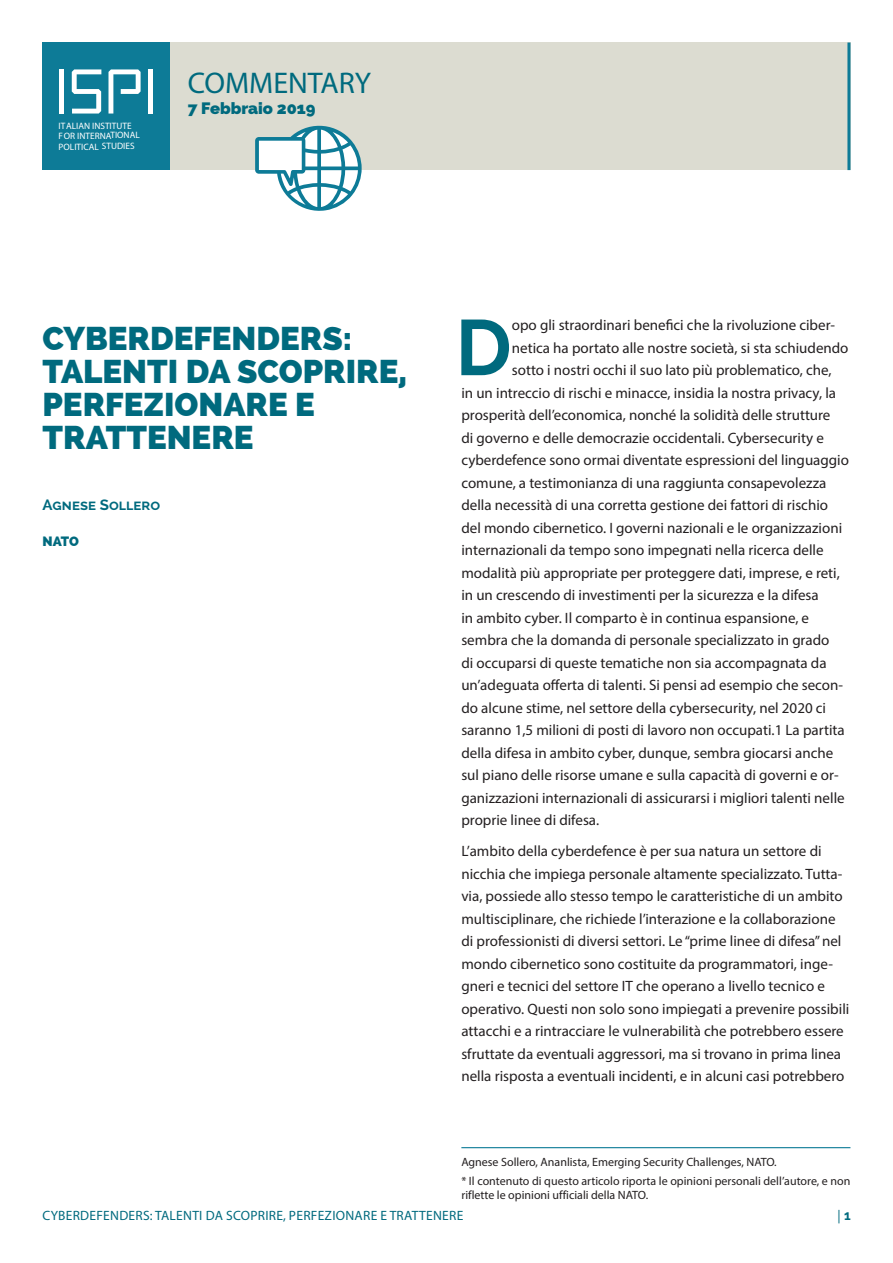
<style>
.page{position:relative;width:893px;height:1263px;background:#fff}
.page>*{position:absolute;margin:0;border:0;box-sizing:border-box;transform-origin:0 0}
.t1{font:700 78.45px "Raleway";color:#006a7e}
.t2{font:800 33px/33px "Raleway";color:#006a7e}
.t3{font:30px "Myriad Pro";color:#006a7e}
.t4{font:800 16.5px "Raleway";color:#006a7e}
.t5{font:15px/22.5px "Myriad Pro";color:#231f20}
.t6{font:700 15px "Raleway";color:#006a7e}
.t7{font:13.5px "Myriad Pro";letter-spacing:.02em;color:#006a7e}
.t8{font:800 13.5px "Raleway";color:#006a7e}
.t9{font:12px/14.4px "Myriad Pro";color:#231f20}
.t10{font:9.3px/10.5px "Myriad Pro";color:#fff}
.s1{font-family:"Raleway";font-weight:700}
</style>
<div class="page">
<div style="left:170px;top:43px;width:681px;height:127px;background:#dcdcd1"></div>
<div style="left:43px;top:43px;width:127px;height:127px;background:#0d7b97"></div>
<div style="left:148px;top:69px;width:5px;height:45px;background:#fff"></div>
<svg style="left:108px;top:69px;width:33px;height:45px"></svg>
<hr style="left:60px;top:69px;width:4px;height:45px;background:#fff">
<svg style="left:72px;top:69px;width:29px;height:45px"></svg>
<svg style="left:255px;top:125px;width:107px;height:86px"></svg>
<hr style="left:847px;top:43px;width:3px;height:127px;background:#0d7b97">
<hr style="left:461px;top:1147px;width:389px;height:1px;background:#0d7b97">
<p class="t10" style="left:59px;top:120px;width:83px">ITALIAN INSTITUTE<br>FOR INTERNATIONAL<br>POLITICAL STUDIES</p>
<p class="t3" style="left:188px;top:64px;width:185px">COMMENTARY</p>
<p class="t4" style="left:188px;top:98px;width:129px">7 Febbraio 2019</p>
<p class="t2" style="left:43px;top:322px;width:366px">CYBERDEFENDERS:<br>TALENTI DA SCOPRIRE,<br>PERFEZIONARE E<br>TRATTENERE</p>
<p class="t6" style="left:43px;top:496px;width:119px">Agnese Sollero</p>
<p class="t8" style="left:43px;top:534px;width:38px">NATO</p>
<p class="t1" style="left:456px;top:303px;width:58px">D</p>
<p class="t5" style="left:512px;top:314px;width:325px">opo gli straordinari benefici che la rivoluzione ciber-</p>
<p class="t5" style="left:512px;top:336px;width:338px">netica ha portato alle nostre società, si sta schiudendo</p>
<p class="t5" style="left:512px;top:359px;width:321px">sotto i nostri occhi il suo lato più problematico, che,</p>
<p class="t5" style="left:461px;top:381px;width:376px">in un intreccio di rischi e minacce, insidia la nostra privacy, la</p>
<p class="t5" style="left:461px;top:404px;width:371px">prosperità dell’economica, nonché la solidità delle strutture</p>
<p class="t5" style="left:461px;top:426px;width:364px">di governo e delle democrazie occidentali. Cybersecurity e</p>
<p class="t5" style="left:461px;top:449px;width:389px">cyberdefence sono ormai diventate espressioni del linguaggio</p>
<p class="t5" style="left:461px;top:471px;width:366px">comune, a testimonianza di una raggiunta consapevolezza</p>
<p class="t5" style="left:461px;top:494px;width:368px">della necessità di una corretta gestione dei fattori di rischio</p>
<p class="t5" style="left:461px;top:516px;width:382px">del mondo cibernetico. I governi nazionali e le organizzazioni</p>
<p class="t5" style="left:461px;top:539px;width:364px">internazionali da tempo sono impegnati nella ricerca delle</p>
<p class="t5" style="left:461px;top:561px;width:380px">modalità più appropriate per proteggere dati, imprese, e reti,</p>
<p class="t5" style="left:461px;top:584px;width:359px">in un crescendo di investimenti per la sicurezza e la difesa</p>
<p class="t5" style="left:461px;top:606px;width:349px">in ambito cyber. Il comparto è in continua espansione, e</p>
<p class="t5" style="left:461px;top:629px;width:369px">sembra che la domanda di personale specializzato in grado</p>
<p class="t5" style="left:461px;top:651px;width:367px">di occuparsi di queste tematiche non sia accompagnata da</p>
<p class="t5" style="left:461px;top:674px;width:383px">un’adeguata offerta di talenti. Si pensi ad esempio che secon-</p>
<p class="t5" style="left:461px;top:696px;width:366px">do alcune stime, nel settore della cybersecurity, nel 2020 ci</p>
<p class="t5" style="left:461px;top:719px;width:385px">saranno 1,5 milioni di posti di lavoro non occupati.1 La partita</p>
<p class="t5" style="left:461px;top:741px;width:373px">della difesa in ambito cyber, dunque, sembra giocarsi anche</p>
<p class="t5" style="left:461px;top:764px;width:379px">sul piano delle risorse umane e sulla capacità di governi e or-</p>
<p class="t5" style="left:461px;top:786px;width:385px">ganizzazioni internazionali di assicurarsi i migliori talenti nelle</p>
<p class="t5" style="left:461px;top:809px;width:139px">proprie linee di difesa.</p>
<p class="t5" style="left:461px;top:840px;width:389px">L’ambito della cyberdefence è per sua natura un settore di nicchia che impiega personale altamente specializzato. Tutta&shy;via, possiede allo stesso tempo le caratteristiche di un ambito multisciplinare, che richiede l’interazione e la collaborazione di professionisti di diversi settori. Le “prime linee di difesa” nel mondo cibernetico sono costituite da programmatori, inge&shy;gneri e tecnici del settore IT che operano a livello tecnico e operativo. Questi non solo sono impiegati a prevenire possibili attacchi e a rintracciare le vulnerabilità che potrebbero essere sfruttate da eventuali aggressori, ma si trovano in prima linea nella risposta a eventuali incidenti, e in alcuni casi potrebbero</p>
<p class="t9" style="left:461px;top:1155px;width:317px">Agnese Sollero, Ananlista, Emerging Security Challenges, NATO.</p>
<p class="t9" style="left:461px;top:1173px;width:391px">* Il contenuto di questo articolo riporta le opinioni personali dell’autore, e non riflette le opinioni ufficiali della NATO.</p>
<p class="t7" style="left:43px;top:1207px;width:422px">CYBERDEFENDERS: TALENTI DA SCOPRIRE, PERFEZIONARE E TRATTENERE</p>
<p class="t7" style="left:838px;top:1207px;width:15px">| <span class="s1">1</span></p>
</div>
